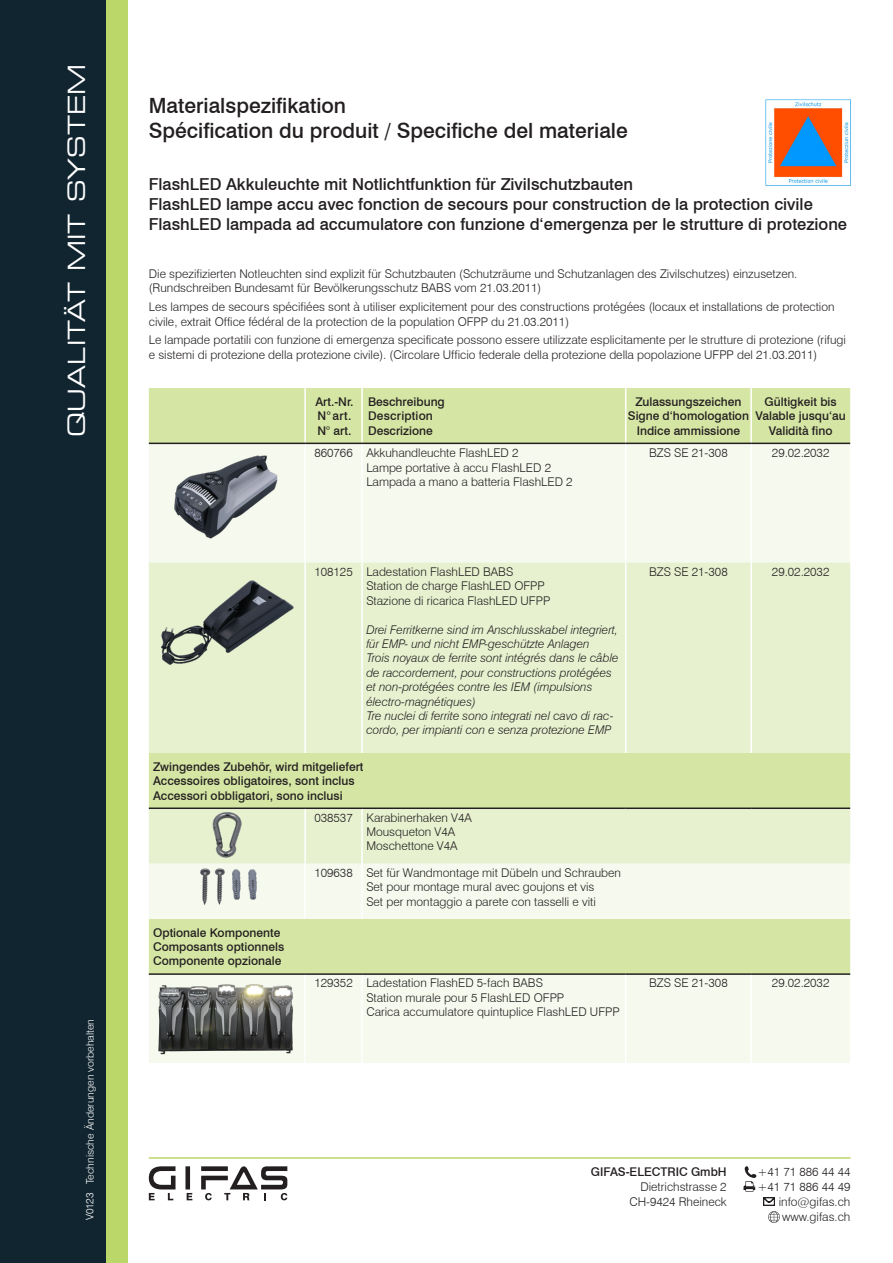
<style>
.page{position:relative;width:893px;height:1263px;background:#fff}
.page>*{position:absolute;margin:0;border:0;box-sizing:border-box;transform-origin:0 0}
.t1{font:expanded 23.55px "Square 721 BT";letter-spacing:.01em;color:#fff}
.Titel_Produkt_11pt{font:500 21px "Swiss 721 BT";color:#231f20}
.Titel_Produkt_11pt-2{font:500 16.5px "Swiss 721 BT";color:#231f20}
.Tabelle_Fliesstext{font:300 12px/15px "Swiss 721 BT";color:#231f20}
.t2{font:500 12px "Swiss 721 BT";color:#231f20}
.t3{font:italic 300 12px/14.4px "Swiss 721 BT";color:#231f20}
.t4{font:300 10.5px "Swiss 721 BT";color:#fff}
</style>
<div class="page">
<div style="left:0;top:0;width:106px;height:1263px;background:#112530"></div>
<div style="left:106px;top:0;width:22px;height:1263px;background:#bbd76a"></div>
<hr style="left:149px;top:1157px;width:701px;height:2px;background:#bbd76a">
<div style="left:185px;top:1166px;width:5px;height:23px;background:#231f20"></div>
<svg style="left:149px;top:1166px;width:27px;height:34px"></svg>
<svg style="left:187px;top:1193px;width:5px;height:7px"></svg>
<svg style="left:201px;top:1166px;width:86px;height:34px"></svg>
<svg style="left:743px;top:1166px;width:13px;height:26px"></svg>
<svg style="left:763px;top:1197px;width:17px;height:26px"></svg>
<div style="left:149px;top:388px;width:701px;height:55px;background:#d5e6a4"></div>
<svg style="left:149px;top:444px;width:701px;height:619px;background:#eff6df"></svg>
<svg style="left:149px;top:562px;width:701px;height:301px;background:#e3eec7"></svg>
<hr style="left:625px;top:444px;width:1px;height:118px;background:#fff">
<hr style="left:750px;top:444px;width:2px;height:118px;background:#fff">
<hr style="left:625px;top:562px;width:1px;height:191px;background:#fff">
<hr style="left:750px;top:562px;width:2px;height:191px;background:#fff">
<hr style="left:361px;top:809px;width:2px;height:54px;background:#fff">
<hr style="left:361px;top:863px;width:2px;height:56px;background:#fff">
<hr style="left:625px;top:975px;width:1px;height:88px;background:#fff">
<hr style="left:750px;top:975px;width:2px;height:88px;background:#fff">
<hr style="left:304px;top:444px;width:2px;height:118px;background:#fff">
<hr style="left:361px;top:444px;width:2px;height:118px;background:#fff">
<hr style="left:304px;top:562px;width:2px;height:191px;background:#fff">
<hr style="left:361px;top:562px;width:2px;height:191px;background:#fff">
<hr style="left:304px;top:975px;width:2px;height:88px;background:#fff">
<hr style="left:361px;top:975px;width:2px;height:88px;background:#fff">
<hr style="left:304px;top:388px;width:2px;height:55px;background:#fff">
<hr style="left:304px;top:809px;width:2px;height:54px;background:#fff">
<hr style="left:304px;top:863px;width:2px;height:56px;background:#fff">
<hr style="left:361px;top:388px;width:2px;height:55px;background:#fff">
<hr style="left:625px;top:388px;width:1px;height:55px;background:#fff">
<hr style="left:750px;top:388px;width:2px;height:55px;background:#fff">
<hr style="left:149px;top:443px;width:156px;height:1px;background:#231f20">
<hr style="left:305px;top:443px;width:57px;height:1px;background:#231f20">
<hr style="left:362px;top:443px;width:264px;height:1px;background:#231f20">
<hr style="left:626px;top:443px;width:125px;height:1px;background:#231f20">
<hr style="left:751px;top:443px;width:99px;height:1px;background:#231f20">
<hr style="left:149px;top:807px;width:156px;height:2px;background:#231f20">
<hr style="left:305px;top:807px;width:57px;height:2px;background:#231f20">
<hr style="left:362px;top:807px;width:264px;height:2px;background:#231f20">
<hr style="left:626px;top:807px;width:125px;height:2px;background:#231f20">
<hr style="left:751px;top:807px;width:99px;height:2px;background:#231f20">
<hr style="left:149px;top:973px;width:156px;height:2px;background:#231f20">
<hr style="left:305px;top:973px;width:57px;height:2px;background:#231f20">
<hr style="left:362px;top:973px;width:264px;height:2px;background:#231f20">
<hr style="left:626px;top:973px;width:125px;height:2px;background:#231f20">
<hr style="left:751px;top:973px;width:99px;height:2px;background:#231f20">
<img style="left:170px;top:448px;width:117px;height:92px">
<img style="left:161px;top:579px;width:134px;height:85px">
<img style="left:197px;top:812px;width:60px;height:46px">
<img style="left:193px;top:868px;width:68px;height:39px">
<img style="left:765px;top:99px;width:86px;height:87px">
<img style="left:157px;top:981px;width:138px;height:76px">
<h1 class="t1" style="left:62px;top:437px;width:375px;rotate:-90deg">QUALITÄT MIT SYSTEM</h1>
<p class="t4" style="left:84px;top:1184px;width:166px;rotate:-90deg">Technische Änderungen vorbehalten</p>
<p class="t4" style="left:83px;top:1220px;width:30px;rotate:-90deg">V0123</p>
<p class="Titel_Produkt_11pt" style="left:149px;top:92px;width:199px">Materialspezifikation</p>
<p class="Titel_Produkt_11pt" style="left:149px;top:118px;width:480px">Spécification du produit / Specifiche del materiale</p>
<p class="Titel_Produkt_11pt-2" style="left:149px;top:174px;width:486px">FlashLED Akkuleuchte mit Notlichtfunktion für Zivilschutzbauten</p>
<p class="Titel_Produkt_11pt-2" style="left:149px;top:194px;width:666px">FlashLED lampe accu avec fonction de secours pour construction de la protection civile</p>
<p class="Titel_Produkt_11pt-2" style="left:149px;top:214px;width:700px">FlashLED lampada ad accumulatore con funzione d‘emergenza per le strutture di protezione</p>
<p class="Tabelle_Fliesstext" style="left:149px;top:266px;width:650px;line-height:14.4px">Die spezifizierten Notleuchten sind explizit für Schutzbauten (Schutzräume und Schutzanlagen des Zivilschutzes) einzusetzen. (Rundschreiben Bundesamt für Bevölkerungsschutz BABS vom 21.03.2011)</p>
<p class="Tabelle_Fliesstext" style="left:149px;top:300px;width:687px;line-height:14.4px">Les lampes de secours spécifiées sont à utiliser explicitement pour des constructions protégées (locaux et installations de protection civile, extrait Office fédéral de la protection de la population OFPP du 21.03.2011)</p>
<p class="Tabelle_Fliesstext" style="left:149px;top:333px;width:699px;line-height:14.4px">Le lampade portatili con funzione di emergenza specificate possono essere utilizzate esplicitamente per le strutture di protezione (rifugi e sistemi di protezione della protezione civile). (Circolare Ufficio federale della protezione della popolazione UFPP del 21.03.2011)</p>
<p class="t2" style="left:315px;top:394px;width:40px">Art.-Nr.</p>
<p class="t2" style="left:318px;top:409px;width:35px">N° art.</p>
<p class="t2" style="left:318px;top:423px;width:35px">N° art.</p>
<p class="t2" style="left:368px;top:394px;width:78px">Beschreibung</p>
<p class="t2" style="left:368px;top:408px;width:66px">Description</p>
<p class="t2" style="left:368px;top:423px;width:66px">Descrizione</p>
<p class="t2" style="left:765px;top:394px;width:74px">Gültigkeit bis</p>
<p class="t2" style="left:755px;top:409px;width:92px">Valable jusqu‘au</p>
<p class="t2" style="left:769px;top:423px;width:65px">Validità fino</p>
<p class="t2" style="left:635px;top:394px;width:108px">Zulassungszeichen</p>
<p class="t2" style="left:628px;top:409px;width:123px">Signe d‘homologation</p>
<p class="t2" style="left:637px;top:423px;width:105px">Indice ammissione</p>
<p class="Tabelle_Fliesstext" style="left:314px;top:446px;width:40px">860766</p>
<p class="Tabelle_Fliesstext" style="left:366px;top:446px;width:154px">Akkuhandleuchte FlashLED 2</p>
<p class="Tabelle_Fliesstext" style="left:366px;top:460px;width:186px">Lampe portative à accu FlashLED 2</p>
<p class="Tabelle_Fliesstext" style="left:366px;top:474px;width:208px">Lampada a mano a batteria FlashLED 2</p>
<p class="Tabelle_Fliesstext" style="left:649px;top:446px;width:80px">BZS SE 21-308</p>
<p class="Tabelle_Fliesstext" style="left:772px;top:446px;width:59px">29.02.2032</p>
<p class="Tabelle_Fliesstext" style="left:314px;top:564px;width:40px">108125</p>
<p class="Tabelle_Fliesstext" style="left:366px;top:564px;width:149px">Ladestation FlashLED BABS</p>
<p class="Tabelle_Fliesstext" style="left:366px;top:578px;width:180px">Station de charge FlashLED OFPP</p>
<p class="Tabelle_Fliesstext" style="left:366px;top:593px;width:185px">Stazione di ricarica FlashLED UFPP</p>
<p class="t3" style="left:366px;top:622px;width:253px">Drei Ferritkerne sind im Anschlusskabel integriert, für EMP- und nicht EMP-geschützte Anlagen</p>
<p class="t3" style="left:366px;top:651px;width:254px">Trois noyaux de ferrite sont intégrés dans le câble de raccordement, pour constructions protégées et non-protégées contre les IEM (impulsions électro-magnétiques)</p>
<p class="t3" style="left:366px;top:708px;width:249px">Tre nuclei di ferrite sono integrati nel cavo di rac&shy;cordo, per impianti con e senza protezione EMP</p>
<p class="t2" style="left:153px;top:759px;width:212px">Zwingendes Zubehör, wird mitgeliefert</p>
<p class="t2" style="left:153px;top:774px;width:203px">Accessoires obligatoires, sont inclus</p>
<p class="t2" style="left:153px;top:788px;width:191px">Accessori obbligatori, sono inclusi</p>
<p class="Tabelle_Fliesstext" style="left:314px;top:810px;width:40px">038537</p>
<p class="Tabelle_Fliesstext" style="left:366px;top:810px;width:107px">Karabinerhaken V4A</p>
<p class="Tabelle_Fliesstext" style="left:366px;top:824px;width:90px">Mousqueton V4A</p>
<p class="Tabelle_Fliesstext" style="left:366px;top:838px;width:93px">Moschettone V4A</p>
<p class="Tabelle_Fliesstext" style="left:314px;top:865px;width:40px">109638</p>
<p class="Tabelle_Fliesstext" style="left:366px;top:865px;width:256px">Set für Wandmontage mit Dübeln und Schrauben</p>
<p class="Tabelle_Fliesstext" style="left:366px;top:879px;width:230px">Set pour montage mural avec goujons et vis</p>
<p class="Tabelle_Fliesstext" style="left:366px;top:894px;width:231px">Set per montaggio a parete con tasselli e viti</p>
<p class="t2" style="left:153px;top:925px;width:129px">Optionale Komponente</p>
<p class="t2" style="left:153px;top:939px;width:133px">Composants optionnels</p>
<p class="t2" style="left:153px;top:954px;width:130px">Componente opzionale</p>
<p class="Tabelle_Fliesstext" style="left:314px;top:976px;width:40px">129352</p>
<p class="Tabelle_Fliesstext" style="left:366px;top:976px;width:178px">Ladestation FlashED 5-fach BABS</p>
<p class="Tabelle_Fliesstext" style="left:366px;top:990px;width:199px">Station murale pour 5 FlashLED OFPP</p>
<p class="Tabelle_Fliesstext" style="left:366px;top:1004px;width:255px">Carica accumulatore quintuplice FlashLED UFPP</p>
<p class="Tabelle_Fliesstext" style="left:649px;top:564px;width:80px">BZS SE 21-308</p>
<p class="Tabelle_Fliesstext" style="left:772px;top:564px;width:59px">29.02.2032</p>
<p class="Tabelle_Fliesstext" style="left:649px;top:976px;width:80px">BZS SE 21-308</p>
<p class="Tabelle_Fliesstext" style="left:772px;top:976px;width:59px">29.02.2032</p>
<p class="t2" style="left:591px;top:1164px;width:137px">GIFAS-ELECTRIC GmbH</p>
<p class="Tabelle_Fliesstext" style="left:629px;top:1179px;width:99px;text-align:right">Dietrichstrasse 2<br>CH-9424 Rheineck</p>
<p class="Tabelle_Fliesstext" style="left:757px;top:1164px;width:95px;text-align:right">+41 71 886 44 44 +41 71 886 44 49 info@gifas.ch www.gifas.ch</p>
</div>
